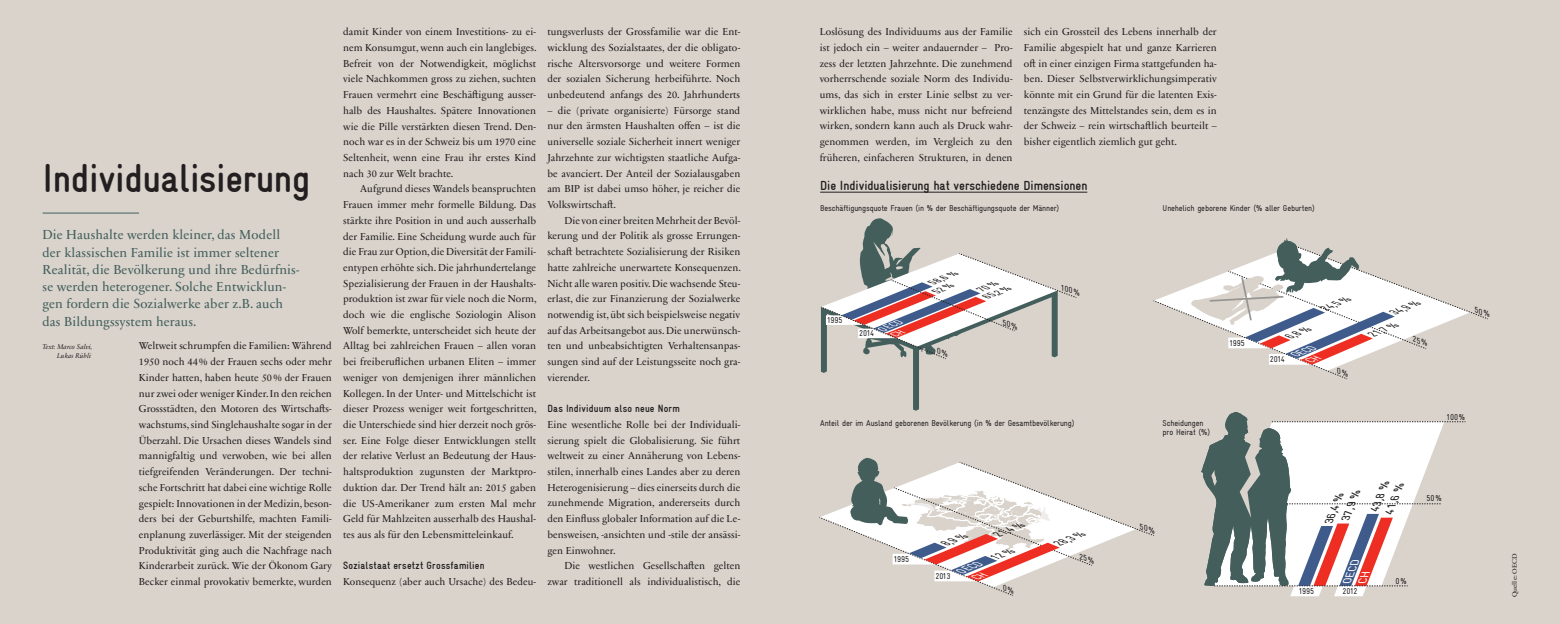
<style>
.page{position:relative;width:1560px;height:624px;background:#fff}
.page>*{position:absolute;margin:0;border:0;box-sizing:border-box;transform-origin:0 0}
.t1{font:700 condensed 40px "Gravur";letter-spacing:-.01em;color:#231f20}
.t2{font:13.2px/17.3px "Sabon Next LT Pro";letter-spacing:.01em;color:#435e5b}
.t3{font:700 condensed 13.2px "Gravur";letter-spacing:-.005em;color:#231f20}
.t4{font:italic 11px/14.3px "Gravur Condensed";color:#231f20;scale:1.2 1}
.t5{font:italic 11px "Gravur Condensed";color:#fff;scale:1.2 1}
.t6{font:700 condensed 10.5px "Gravur";letter-spacing:.015em;color:#231f20}
.t7{font:10.2px/15.7px "Sabon Next LT Pro";letter-spacing:.005em;color:#231f20;text-align:justify}
.t8{font:italic 9.1px "Gravur Condensed";color:#231f20;scale:1.29 1}
.t9{font:italic 9.1px "Gravur Condensed";color:#fff;scale:1.29 1}
.t10{font:italic 8.9px/11.7px "Gravur Condensed";color:#231f20;scale:1.28 1}
.t11{font:italic 8.9px "Gravur Condensed";color:#fff;scale:1.28 1}
.t12{font:8.5px/9px "Gravur Condensed";letter-spacing:-.015em;color:#231f20}
.t13{font:italic 8px/9.3px "Gravur Condensed";color:#231f20;scale:1.39 1}
.t14{font:italic 8px/9.3px "Gravur Condensed";color:#fff;text-align:right;scale:1.39 1}
.t15{font:italic 7.9px "Gravur Condensed";color:#231f20;scale:1.17 1}
.t16{font:italic 7px/8.8px "Sabon Next LT Pro";letter-spacing:.005em;color:#231f20;text-align:right}
.t17{font:6.5px "Sabon Next LT Pro";color:#231f20;scale:1.1 1}
</style>
<div class="page">
<div style="left:0;top:0;width:1559px;height:624px;background:#d9d3cc"></div>
<hr style="left:43px;top:213px;width:96px;height:1px;background:#435e5b">
<hr style="left:820px;top:192px;width:267px;height:1px;background:#231f20">
<svg style="left:820px;top:218px;width:256px;height:193px"></svg>
<svg style="left:1201px;top:412px;width:264px;height:184px"></svg>
<svg style="left:1153px;top:238px;width:335px;height:141px"></svg>
<svg style="left:819px;top:458px;width:335px;height:138px"></svg>
<h1 class="t1" style="left:43px;top:156px;width:269px">Individualisierung</h1>
<p class="t2" style="left:43px;top:226px;width:258px">Die Haushalte werden kleiner, das Modell der klassischen Familie ist immer seltener Realität, die Bevölkerung und ihre Bedürfnis&shy;se werden heterogener. Solche Entwicklun&shy;gen fordern die Sozialwerke aber z.B. auch das Bildungssystem heraus.</p>
<p class="t16" style="left:43px;top:342px;width:52px">Text: Marco Salvi,<br>Lukas Rühli</p>
<p class="t7" style="left:139px;top:337px;width:194px">Weltweit schrumpfen die Familien: Während 1950 noch 44% der Frauen sechs oder mehr Kinder hatten, haben heute 50% der Frauen nur zwei oder weniger Kinder. In den reichen Grossstädten, den Motoren des Wirtschafts&shy;wachstums, sind Singlehaushalte sogar in der Überzahl. Die Ursachen dieses Wandels sind mannigfaltig und verwoben, wie bei allen tiefgreifenden Veränderungen. Der techni&shy;sche Fortschritt hat dabei eine wichtige Rolle gespielt: Innovationen in der Medizin, beson&shy;ders bei der Geburtshilfe, machten Famili&shy;enplanung zuverlässiger. Mit der steigenden Produktivität ging auch die Nachfrage nach Kinderarbeit zurück. Wie der Ökonom Gary Becker einmal provokativ bemerkte, wurden</p>
<p class="t7" style="left:343px;top:24px;width:195px">damit Kinder von einem Investitions- zu ei&shy;nem Konsumgut, wenn auch ein langlebiges.<br>Befreit von der Notwendigkeit, möglichst viele Nachkommen gross zu ziehen, suchten Frauen vermehrt eine Beschäftigung ausser&shy;halb des Haushaltes. Spätere Innovationen wie die Pille verstärkten diesen Trend. Den&shy;noch war es in der Schweiz bis um 1970 eine Seltenheit, wenn eine Frau ihr erstes Kind nach 30 zur Welt brachte.</p>
<p class="t7" style="left:343px;top:181px;width:195px;text-indent:17px">Aufgrund dieses Wandels beanspruchten Frauen immer mehr formelle Bildung. Das stärkte ihre Position in und auch ausserhalb der Familie. Eine Scheidung wurde auch für die Frau zur Option, die Diversität der Famili&shy;entypen erhöhte sich. Die jahrhundertelange Spezialisierung der Frauen in der Haushalts&shy;produktion ist zwar für viele noch die Norm, doch wie die englische Soziologin Alison Wolf bemerkte, unterscheidet sich heute der Alltag bei zahlreichen Frauen – allen voran bei freiberuflichen urbanen Eliten – immer weniger von demjenigen ihrer männlichen Kollegen. In der Unter- und Mittelschicht ist dieser Prozess weniger weit fortgeschritten, die Unterschiede sind hier derzeit noch grös&shy;ser. Eine Folge dieser Entwicklungen stellt der relative Verlust an Bedeutung der Haus&shy;haltsproduktion zugunsten der Marktpro&shy;duktion dar. Der Trend hält an: 2015 gaben die US-Amerikaner zum ersten Mal mehr Geld für Mahlzeiten ausserhalb des Haushal&shy;tes aus als für den Lebensmitteleinkauf.</p>
<p class="t6" style="left:343px;top:560px;width:143px">Sozialstaat ersetzt Grossfamilien</p>
<p class="t7" style="left:343px;top:573px;width:194px">Konsequenz (aber auch Ursache) des Bedeu-</p>
<p class="t7" style="left:547px;top:23px;width:194px">tungsverlusts der Grossfamilie war die Ent&shy;wicklung des Sozialstaates, der die obligato&shy;rische Altersvorsorge und weitere Formen der sozialen Sicherung herbeiführte. Noch unbedeutend anfangs des 20. Jahrhunderts</p>
<p class="t7" style="left:547px;top:102px;width:194px">– die (private organisierte) Fürsorge stand nur den ärmsten Haushalten offen – ist die universelle soziale Sicherheit innert weniger Jahrzehnte zur wichtigsten staatliche Aufga&shy;be avanciert. Der Anteil der Sozialausgaben am BIP ist dabei umso höher, je reicher die Volkswirtschaft.</p>
<p class="t7" style="left:547px;top:212px;width:195px;text-indent:17px">Die von einer breiten Mehrheit der Bevöl&shy;kerung und der Politik als grosse Errungen&shy;schaft betrachtete Sozialisierung der Risiken hatte zahlreiche unerwartete Konsequenzen.<br>Nicht alle waren positiv. Die wachsende Steu&shy;erlast, die zur Finanzierung der Sozialwerke notwendig ist, übt sich beispielsweise negativ auf das Arbeitsangebot aus. Die unerwünsch&shy;ten und unbeabsichtigten Verhaltensanpas&shy;sungen sind auf der Leistungsseite noch gra&shy;vierender.</p>
<p class="t6" style="left:547px;top:403px;width:134px">Das Individuum also neue Norm</p>
<p class="t7" style="left:547px;top:416px;width:194px">Eine wesentliche Rolle bei der Individuali&shy;sierung spielt die Globalisierung. Sie führt weltweit zu einer Annäherung von Lebens&shy;stilen, innerhalb eines Landes aber zu deren Heterogenisierung – dies einerseits durch die zunehmende Migration, andererseits durch den Einfluss globaler Information auf die Le&shy;bensweisen, -ansichten und -stile der ansässi&shy;gen Einwohner.</p>
<p class="t7" style="left:547px;top:557px;width:194px;text-align:right">Die westlichen Gesellschaften gelten zwar traditionell als individualistisch, die</p>
<p class="t7" style="left:819px;top:23px;width:194px">Loslösung des Individuums aus der Familie ist jedoch ein – weiter andauernder – Pro&shy;zess der letzten Jahrzehnte. Die zunehmend vorherrschende soziale Norm des Individu&shy;ums, das sich in erster Linie selbst zu ver&shy;wirklichen habe, muss nicht nur befreiend wirken, sondern kann auch als Druck wahr&shy;genommen werden, im Vergleich zu den früheren, einfacheren Strukturen, in denen</p>
<p class="t7" style="left:1023px;top:24px;width:194px">sich ein Grossteil des Lebens innerhalb der Familie abgespielt hat und ganze Karrieren oft in einer einzigen Firma stattgefunden ha&shy;ben. Dieser Selbstverwirklichungsimperativ könnte mit ein Grund für die latenten Exis&shy;tenzängste des Mittelstandes sein, dem es in der Schweiz – rein wirtschaftlich beurteilt – bisher eigentlich ziemlich gut geht.</p>
<p class="t3" style="left:820px;top:178px;width:269px">Die Individualisierung hat verschiedene Dimensionen</p>
<p class="t12" style="left:820px;top:203px;width:241px">Beschäftigungsquote Frauen (in % der Beschäftigungsquote der Männer)</p>
<p class="t12" style="left:1162px;top:203px;width:154px">Unehelich geborene Kinder (% aller Geburten)</p>
<p class="t12" style="left:827px;top:315px;width:17px">1995</p>
<p class="t14" style="left:880px;top:324px;width:17px;rotate:-22deg">OECD<br>CH</p>
<p class="t12" style="left:859px;top:329px;width:17px">2014</p>
<p class="t13" style="left:930px;top:278px;width:22px;rotate:-22deg">58,6 %<br>52%</p>
<p class="t13" style="left:981px;top:284px;width:21px;text-indent:-3px;rotate:-22deg">70%<br>65,2%</p>
<p class="t15" style="left:1062px;top:283px;width:19px;rotate:18deg">100%</p>
<p class="t12" style="left:1229px;top:338px;width:17px">1995</p>
<p class="t12" style="left:820px;top:418px;width:256px">Anteil der im Ausland geborenen Bevölkerung (in % der Gesamtbevölkerung)</p>
<p class="t12" style="left:1162px;top:418px;width:49px">Scheidungen pro Heirat (%)</p>
<p class="t10" style="left:1322px;top:302px;width:24px;rotate:-23deg">24,5 %</p>
<p class="t10" style="left:1287px;top:330px;width:20px;rotate:-23deg">6,8 %</p>
<p class="t11" style="left:1293px;top:350px;width:18px;rotate:-23deg">OECD</p>
<p class="t12" style="left:1269px;top:355px;width:17px">2014</p>
<p class="t10" style="left:1365px;top:318px;width:47px;text-indent:29px;rotate:-23deg">34,9 %<br>21,7 %</p>
<p class="t12" style="left:1445px;top:412px;width:20px">100%</p>
<p class="t12" style="left:893px;top:554px;width:17px">1995</p>
<p class="t8" style="left:943px;top:538px;width:20px;rotate:-23deg">8,9 %</p>
<p class="t8" style="left:995px;top:529px;width:25px;rotate:-23deg">21,4 %</p>
<p class="t9" style="left:959px;top:566px;width:19px;rotate:-23deg">OECD</p>
<p class="t12" style="left:935px;top:571px;width:17px">2013</p>
<p class="t8" style="left:1056px;top:538px;width:25px;rotate:-23deg">28,3 %</p>
<p class="t4" style="left:1324px;top:512px;width:30px;text-indent:-9px;rotate:-69deg">36,4 %<br>37,9 %</p>
<p class="t4" style="left:1367px;top:508px;width:32px;rotate:-69deg">43,8 %<br>41,6 %</p>
<p class="t5" style="left:1340px;top:580px;width:23px;rotate:-69deg">OECD</p>
<p class="t12" style="left:1298px;top:586px;width:17px">1995</p>
<p class="t12" style="left:1342px;top:586px;width:17px">2012</p>
<p class="t12" style="left:1395px;top:576px;width:13px">0%</p>
<p class="t12" style="left:1426px;top:494px;width:17px">50%</p>
<p class="t17" style="left:1509px;top:597px;width:41px;rotate:-90deg">Quelle: OECD</p>
</div>
